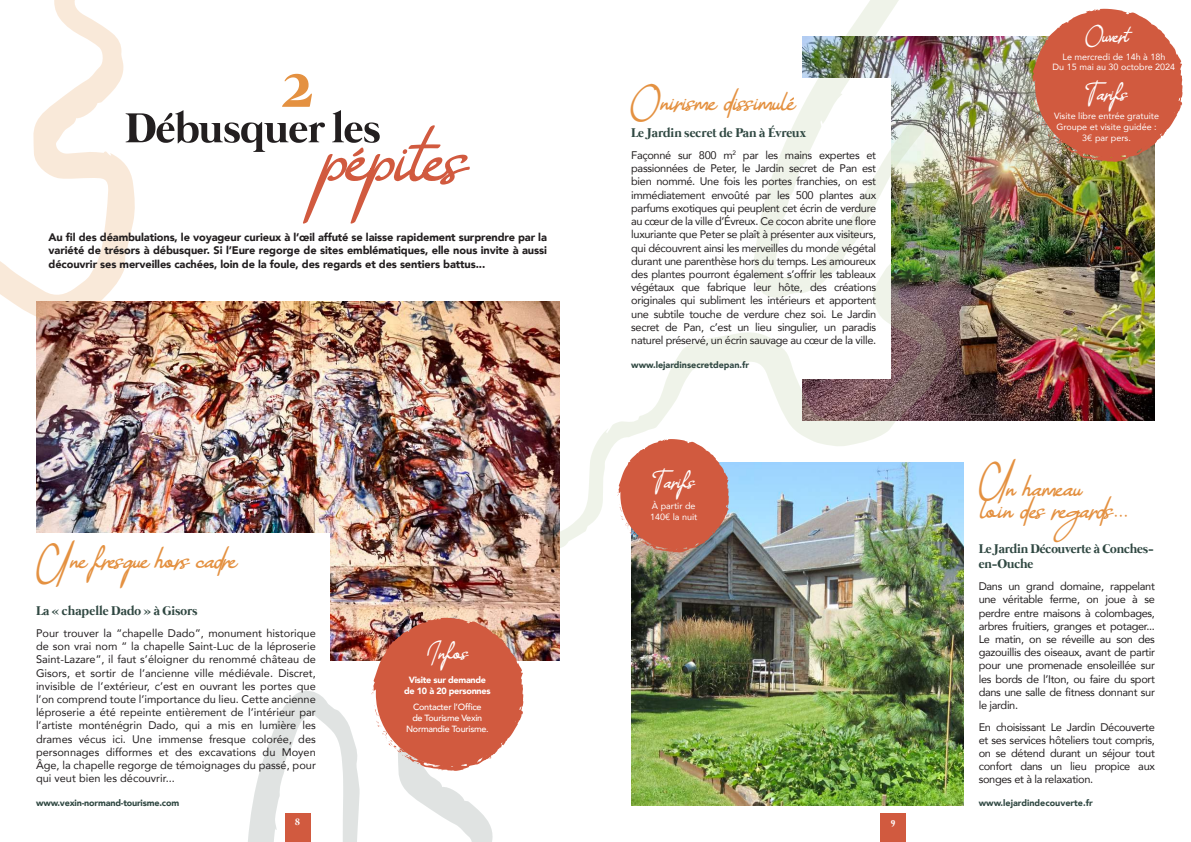
<style>
.page{position:relative;width:1191px;height:842px;background:#fff}
.page>*{position:absolute;margin:0;border:0;box-sizing:border-box;transform-origin:0 0}
.t1{font:700 67px "Mermaid";color:#e49141}
.t2{font:44px "Photograph";color:#e49141}
.t3{font:42px "Photograph";color:#e49141}
.t4{font:32px "Photograph";color:#e49141}
.t5{font:25px "Photograph";color:#fff}
.t6{font:700 13px/15.6px "Mermaid";color:#304842}
.t7{font:11px/13.2px "Avenir";letter-spacing:-.03em;color:#231f20;text-align:justify}
.t8{font:900 11px/13.2px "Avenir";letter-spacing:-.01em;color:#231f20;text-align:justify}
.t9{font:700 10px "Mermaid";color:#fff}
.t10{font:9px/10.8px "Avenir";color:#fff;text-align:center}
.t11{font:900 9px "Avenir";color:#304842}
.t12{font:500 9px/10.8px "Avenir";letter-spacing:-.03em;color:#fff;text-align:center}
.t13{font:900 9px/10.8px "Avenir";letter-spacing:-.03em;color:#fff;text-align:center}
.t14{font:900 9px "Avenir";letter-spacing:-.02em;color:#304842}
.s1{font-size:42px}
</style>
<div class="page">
<img style="left:1123px;top:162px;width:32px;height:259px">
<img style="left:486px;top:0;width:637px;height:586px">
<svg style="left:789px;top:97px;width:5px;height:4px"></svg>
<svg style="left:248px;top:691px;width:245px;height:151px"></svg>
<img style="left:136px;top:302px;width:423px;height:359px">
<img style="left:0;top:0;width:136px;height:533px">
<img style="left:631px;top:462px;width:333px;height:344px">
<div style="left:28px;top:533px;width:302px;height:141px;background:#fff"></div>
<svg style="left:371px;top:618px;width:152px;height:153px;background:#d3745e"></svg>
<div style="left:964px;top:456px;width:203px;height:359px;background:#fff"></div>
<svg style="left:617px;top:439px;width:112px;height:114px;background:#d07763"></svg>
<svg style="left:126px;top:110px;width:344px;height:114px"></svg>
<div style="left:880px;top:814px;width:26px;height:28px;background:#d15a3f"></div>
<div style="left:285px;top:814px;width:25px;height:28px;background:#d15a3f"></div>
<svg style="left:1030px;top:9px;width:152px;height:153px;background:#d2775f"></svg>
<h1 class="t1" style="left:281px;top:46px;width:35px">2</h1>
<p class="t8" style="left:49px;top:230px;width:500px">Au fil des déambulations, le voyageur curieux à l’œil affuté se laisse rapidement surprendre par la variété de trésors à débusquer. Si l’Eure regorge de sites emblématiques, elle nous invite à aussi découvrir ses merveilles cachées, loin de la foule, des regards et des sentiers battus...</p>
<h2 class="t2" style="left:36px;top:534px;width:35px">U</h2>
<h3 class="t4" style="left:70px;top:538px;width:168px">ne fresque hors cadre</h3>
<p class="t6" style="left:36px;top:604px;width:163px">La « chapelle Dado » à Gisors</p>
<p class="t7" style="left:36px;top:626px;width:281px">Pour trouver la “chapelle Dado”, monument historique de son vrai nom “ la chapelle Saint-Luc de la léproserie Saint-Lazare”, il faut s’éloigner du renommé château de Gisors, et sortir de l’ancienne ville médiévale. Discret, invisible de l’extérieur, c’est en ouvrant les portes que l’on comprend toute l’importance du lieu. Cette ancienne léproserie a été repeinte entièrement de l’intérieur par l’artiste monténégrin Dado, qui a mis en lumière les drames vécus ici. Une immense fresque colorée, des personnages difformes et des excavations du Moyen Âge, la chapelle regorge de témoignages du passé, pour qui veut bien les découvrir...</p>
<p class="t14" style="left:36px;top:795px;width:145px">www.vexin-normand-tourisme.com</p>
<h3 class="t5" style="left:426px;top:636px;width:44px">Infos</h3>
<p class="t13" style="left:404px;top:674px;width:88px">Visite sur demande de 10 à 20 personnes</p>
<p class="t12" style="left:406px;top:701px;width:84px">Contacter l’Office<br>de Tourisme Vexin<br>Normandie Tourisme.</p>
<h3 class="t3" style="left:629px;top:74px;width:32px">O</h3>
<h3 class="t4" style="left:660px;top:81px;width:136px">nirisme dissimule</h3>
<p class="t6" style="left:631px;top:126px;width:176px">Le Jardin secret de Pan à Évreux</p>
<p class="t7" style="left:631px;top:148px;width:246px">Façonné sur 800 m<sup>2</sup> par les mains expertes et passionnées de Peter, le Jardin secret de Pan est bien nommé. Une fois les portes franchies, on est immédiatement envoûté par les 500 plantes aux parfums exotiques qui peuplent cet écrin de verdure au cœur de la ville d’Évreux. Ce cocon abrite une flore luxuriante que Peter se plaît à présenter aux visiteurs, qui découvrent ainsi les merveilles du monde végétal durant une parenthèse hors du temps. Les amoureux des plantes pourront également s’offrir les tableaux végétaux que fabrique leur hôte, des créations originales qui subliment les intérieurs et apportent une subtile touche de verdure chez soi. Le Jardin secret de Pan, c’est un lieu singulier, un paradis naturel préservé, un écrin sauvage au cœur de la ville.</p>
<p class="t11" style="left:631px;top:357px;width:120px">www.lejardinsecretdepan.fr</p>
<h3 class="t5" style="left:652px;top:465px;width:44px">Tarifs</h3>
<p class="t10" style="left:650px;top:500px;width:49px;text-align:left">À partir de<br>140€ la nuit</p>
<p class="t9" style="left:295px;top:816px;width:7px">8</p>
<p class="t9" style="left:890px;top:816px;width:7px">9</p>
<h3 class="t5" style="left:1084px;top:19px;width:45px">Ouvert</h3>
<p class="t10" style="left:1052px;top:51px;width:124px">Le mercredi de 14h à 18h<br>Du 15 mai au 30 octobre 2024</p>
<h3 class="t5" style="left:1085px;top:76px;width:44px">Tarifs</h3>
<p class="t10" style="left:1054px;top:110px;width:107px">Visite libre entrée gratuite<br>Groupe et visite guidée :<br>3€ par pers.</p>
<h3 class="t4" style="left:978px;top:467px;width:105px"><span class="s1">U</span>n hameau</h3>
<p class="t6" style="left:978px;top:542px;width:177px">Le Jardin Découverte à Conches&shy;en-Ouche</p>
<p class="t7" style="left:978px;top:579px;width:178px">Dans un grand domaine, rappelant une véritable ferme, on joue à se perdre entre maisons à colombages, arbres fruitiers, granges et potager...<br>Le matin, on se réveille au son des gazouillis des oiseaux, avant de partir pour une promenade ensoleillée sur les bords de l’Iton, ou faire du sport dans une salle de fitness donnant sur le jardin.</p>
<p class="t7" style="left:978px;top:720px;width:178px">En choisissant Le Jardin Découverte et ses services hôteliers tout compris, on se détend durant un séjour tout confort dans un lieu propice aux songes et à la relaxation.</p>
<h3 class="t4" style="left:980px;top:488px;width:150px">loin des regards...</h3>
<p class="t11" style="left:978px;top:795px;width:115px">www.lejardindecouverte.fr</p>
</div>
